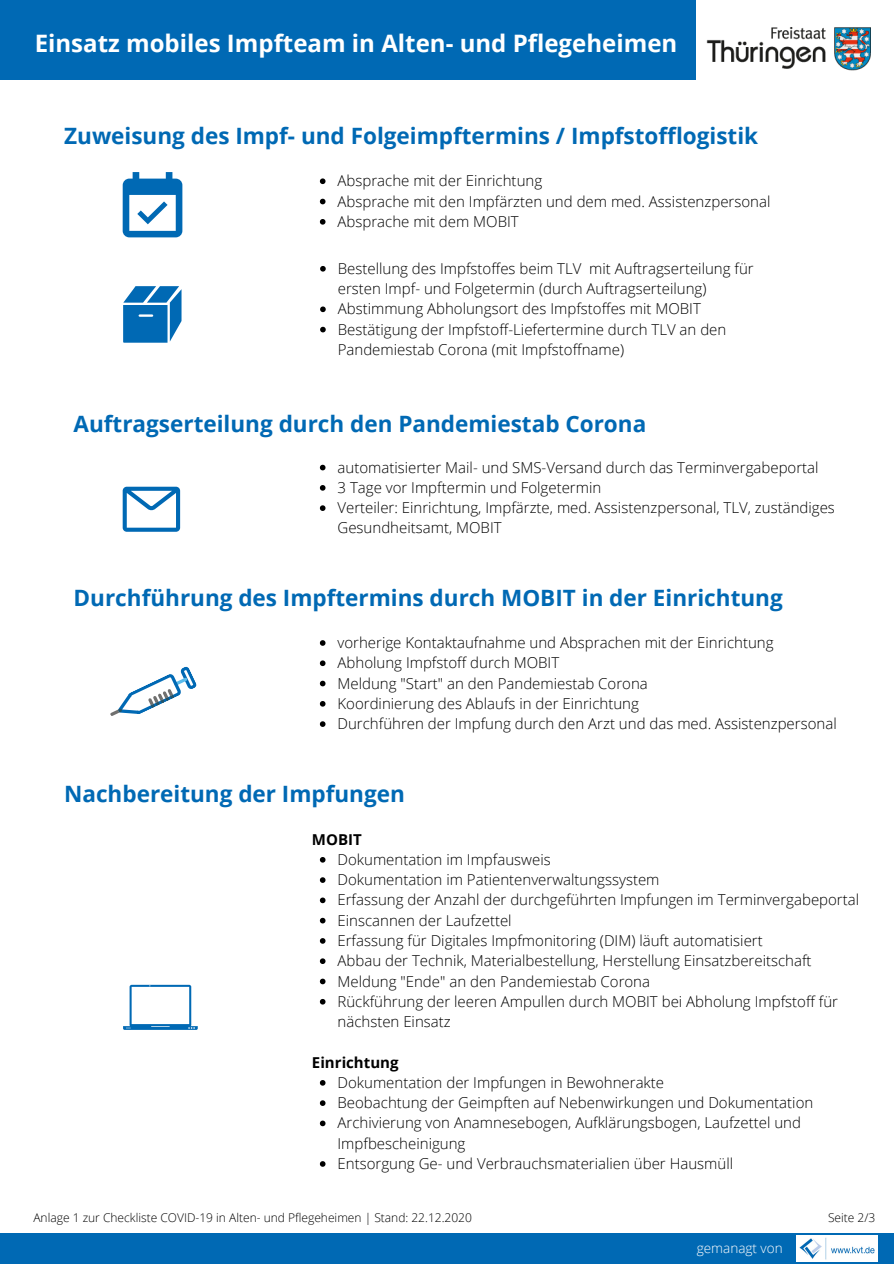
<style>
.page{position:relative;width:894px;height:1264px;background:#fff}
.page>*{position:absolute;margin:0;border:0;box-sizing:border-box;transform-origin:0 0}
.t1{font:700 24px "Open Sans";color:#fff}
.t2{font:700 22.5px "Open Sans";color:#0069b4}
.t3{font:300 15px/20.2px "Open Sans";color:#000}
.t4{font:700 15px "Open Sans";color:#000}
.t5{font:300 13.5px "Open Sans";color:#fff}
.t6{font:300 12px "Open Sans";color:#000}
</style>
<div class="page">
<img style="left:694px;top:5px;width:177px;height:75px">
<div style="left:0;top:1233px;width:893px;height:30px;background:#0069b4"></div>
<img style="left:796px;top:1235px;width:81px;height:26px">
<div style="left:0;top:0;width:694px;height:80px;background:#0069b4"></div>
<svg style="left:123px;top:286px;width:58px;height:57px;background:#2f84c1"></svg>
<svg style="left:320px;top:640px;width:5px;height:5px"></svg>
<svg style="left:320px;top:660px;width:5px;height:6px"></svg>
<svg style="left:320px;top:680px;width:5px;height:6px"></svg>
<svg style="left:320px;top:701px;width:5px;height:5px"></svg>
<svg style="left:320px;top:721px;width:5px;height:6px"></svg>
<svg style="left:110px;top:666px;width:87px;height:50px"></svg>
<svg style="left:123px;top:486px;width:57px;height:46px"></svg>
<svg style="left:123px;top:984px;width:75px;height:45px"></svg>
<svg style="left:320px;top:465px;width:5px;height:5px"></svg>
<svg style="left:320px;top:485px;width:5px;height:5px"></svg>
<svg style="left:320px;top:505px;width:5px;height:6px"></svg>
<svg style="left:320px;top:266px;width:5px;height:5px"></svg>
<svg style="left:320px;top:306px;width:5px;height:6px"></svg>
<svg style="left:320px;top:327px;width:5px;height:5px"></svg>
<svg style="left:320px;top:178px;width:5px;height:6px"></svg>
<svg style="left:320px;top:199px;width:5px;height:5px"></svg>
<svg style="left:320px;top:219px;width:5px;height:6px"></svg>
<svg style="left:123px;top:172px;width:59px;height:65px"></svg>
<svg style="left:320px;top:857px;width:5px;height:5px"></svg>
<svg style="left:320px;top:877px;width:5px;height:5px"></svg>
<svg style="left:320px;top:897px;width:5px;height:6px"></svg>
<svg style="left:320px;top:917px;width:5px;height:6px"></svg>
<svg style="left:320px;top:938px;width:5px;height:5px"></svg>
<svg style="left:320px;top:958px;width:5px;height:6px"></svg>
<svg style="left:320px;top:978px;width:5px;height:6px"></svg>
<svg style="left:320px;top:998px;width:5px;height:6px"></svg>
<svg style="left:320px;top:1080px;width:5px;height:5px"></svg>
<svg style="left:320px;top:1100px;width:5px;height:5px"></svg>
<svg style="left:320px;top:1120px;width:5px;height:6px"></svg>
<svg style="left:320px;top:1161px;width:5px;height:5px"></svg>
<p class="t1" style="left:35px;top:26px;width:644px">Einsatz mobiles Impfteam in Alten- und Pflegeheimen</p>
<p class="t2" style="left:64px;top:120px;width:695px">Zuweisung des Impf- und Folgeimpftermins / Impfstofflogistik</p>
<p class="t3" style="left:337px;top:170px;width:206px">Absprache mit der Einrichtung</p>
<p class="t3" style="left:337px;top:191px;width:434px">Absprache mit den Impfärzten und dem med. Assistenzpersonal</p>
<p class="t3" style="left:337px;top:211px;width:183px">Absprache mit dem MOBIT</p>
<p class="t3" style="left:337px;top:258px;width:417px">Bestellung des Impfstoffes beim TLV mit Auftragserteilung für ersten Impf- und Folgetermin (durch Auftragserteilung)</p>
<p class="t3" style="left:337px;top:298px;width:364px">Abstimmung Abholungsort des Impfstoffes mit MOBIT</p>
<p class="t3" style="left:337px;top:319px;width:390px">Bestätigung der Impfstoff-Liefertermine durch TLV an den<br>Pandemiestab Corona (mit Impfstoffname)</p>
<p class="t2" style="left:74px;top:408px;width:574px">Auftragserteilung durch den Pandemiestab Corona</p>
<p class="t3" style="left:337px;top:456px;width:482px">automatisierter Mail- und SMS-Versand durch das Terminvergabeportal</p>
<p class="t3" style="left:337px;top:477px;width:265px">3 Tage vor Impftermin und Folgetermin</p>
<p class="t3" style="left:337px;top:497px;width:499px">Verteiler: Einrichtung, Impfärzte, med. Assistenzpersonal, TLV, zuständiges<br>Gesundheitsamt, MOBIT</p>
<p class="t2" style="left:74px;top:582px;width:710px">Durchführung des Impftermins durch MOBIT in der Einrichtung</p>
<p class="t3" style="left:337px;top:632px;width:437px">vorherige Kontaktaufnahme und Absprachen mit der Einrichtung</p>
<p class="t3" style="left:337px;top:652px;width:223px">Abholung Impfstoff durch MOBIT</p>
<p class="t3" style="left:337px;top:672px;width:312px">Meldung "Start" an den Pandemiestab Corona</p>
<p class="t3" style="left:337px;top:693px;width:303px">Koordinierung des Ablaufs in der Einrichtung</p>
<p class="t3" style="left:337px;top:713px;width:500px">Durchführen der Impfung durch den Arzt und das med. Assistenzpersonal</p>
<p class="t2" style="left:64px;top:778px;width:342px">Nachbereitung der Impfungen</p>
<p class="t4" style="left:312px;top:828px;width:51px">MOBIT</p>
<p class="t3" style="left:337px;top:849px;width:215px">Dokumentation im Impfausweis</p>
<p class="t3" style="left:337px;top:869px;width:323px">Dokumentation im Patientenverwaltungssystem</p>
<p class="t3" style="left:337px;top:889px;width:523px">Erfassung der Anzahl der durchgeführten Impfungen im Terminvergabeportal</p>
<p class="t3" style="left:337px;top:909px;width:176px">Einscannen der Laufzettel</p>
<p class="t3" style="left:337px;top:930px;width:426px">Erfassung für Digitales Impfmonitoring (DIM) läuft automatisiert</p>
<p class="t3" style="left:337px;top:950px;width:475px">Abbau der Technik, Materialbestellung, Herstellung Einsatzbereitschaft</p>
<p class="t3" style="left:337px;top:970px;width:314px">Meldung "Ende" an den Pandemiestab Corona</p>
<p class="t3" style="left:337px;top:990px;width:502px">Rückführung der leeren Ampullen durch MOBIT bei Abholung Impfstoff für nächsten Einsatz</p>
<p class="t4" style="left:312px;top:1051px;width:88px">Einrichtung</p>
<p class="t3" style="left:337px;top:1071px;width:328px">Dokumentation der Impfungen in Bewohnerakte</p>
<p class="t3" style="left:337px;top:1092px;width:477px">Beobachtung der Geimpften auf Nebenwirkungen und Dokumentation</p>
<p class="t3" style="left:337px;top:1112px;width:465px">Archivierung von Anamnesebogen, Aufklärungsbogen, Laufzettel und<br>Impfbescheinigung</p>
<p class="t3" style="left:337px;top:1153px;width:397px">Entsorgung Ge- und Verbrauchsmaterialien über Hausmüll</p>
<p class="t6" style="left:33px;top:1208px;width:440px">Anlage 1 zur Checkliste COVID-19 in Alten- und Pflegeheimen | Stand: 22.12.2020</p>
<p class="t6" style="left:827px;top:1208px;width:49px">Seite 2/3</p>
<p class="t5" style="left:696px;top:1238px;width:87px">gemanagt von</p>
</div>
